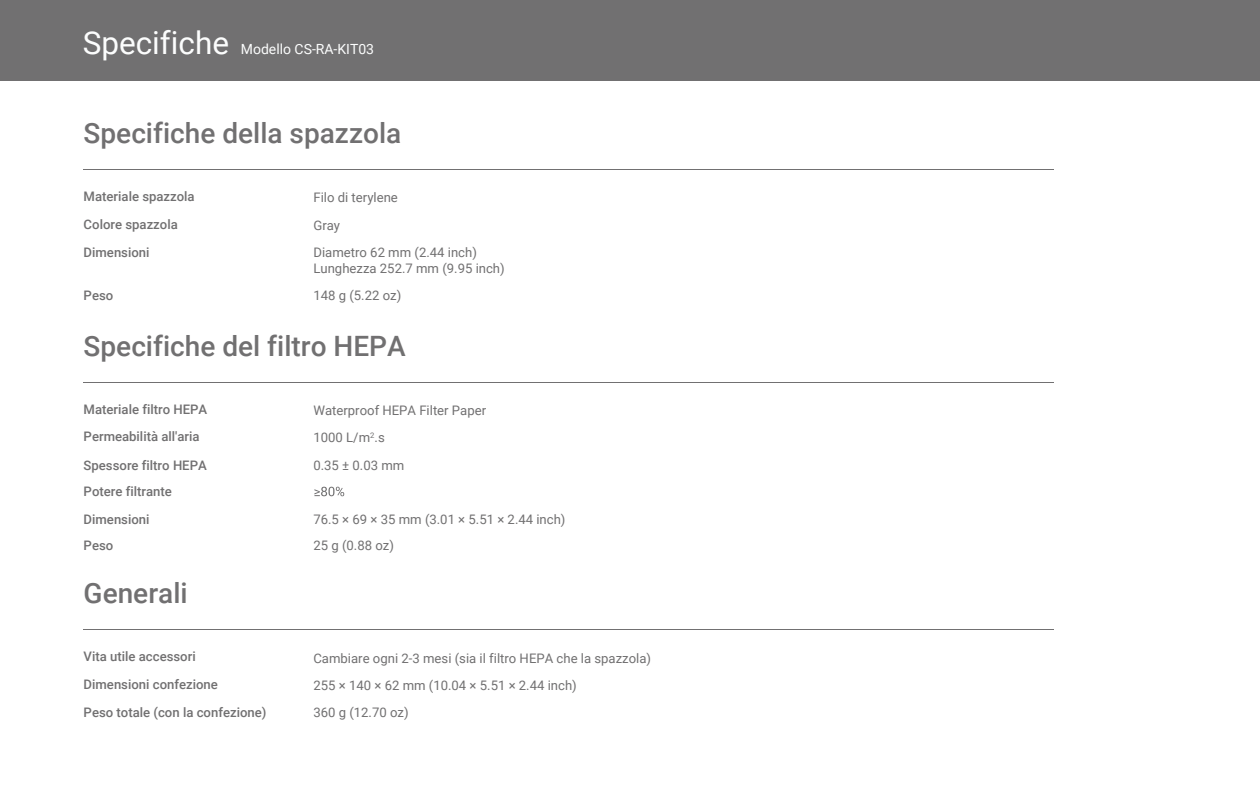
<style>
.page{position:relative;width:1260px;height:788px;background:#fff}
.page>*{position:absolute;margin:0;border:0;box-sizing:border-box;transform-origin:0 0}
.t1{font:31.5px "Roboto";color:#fcfdfd}
.t2{font:500 28px "Roboto";color:#717071}
.t3{font:14px "Roboto";color:#fcfdfd}
.t4{font:13.12px/27.7px "Roboto";color:#717071}
.t5{font:500 13.12px/28.2px "Roboto";color:#717071}
</style>
<div class="page">
<div style="left:0;top:0;width:1260px;height:80px;background:#717071"></div>
<hr style="left:84px;top:169px;width:970px;height:1px;background:#717071">
<hr style="left:84px;top:381px;width:970px;height:1px;background:#717071">
<hr style="left:84px;top:629px;width:970px;height:1px;background:#717071">
<svg style="left:314px;top:486px;width:30px;height:10px"></svg>
<h1 class="t1" style="left:83px;top:21px;width:148px">Specifiche</h1>
<p class="t3" style="left:241px;top:39px;width:135px">Modello CS-RA-KIT03</p>
<h2 class="t2" style="left:84px;top:113px;width:319px">Specifiche della spazzola</h2>
<p class="t5" style="left:84px;top:182px;width:113px">Materiale spazzola<br>Colore spazzola<br>Dimensioni</p>
<p class="t4" style="left:313px;top:183px;width:165px">Filo di terylene<br>Gray<br>Diametro 62 mm (2.44 inch)</p>
<p class="t4" style="left:313px;top:254px;width:193px">Lunghezza 252.7 mm (9.95 inch)</p>
<p class="t5" style="left:84px;top:281px;width:31px">Peso</p>
<p class="t4" style="left:313px;top:281px;width:89px">148 g (5.22 oz)</p>
<h2 class="t2" style="left:84px;top:326px;width:324px">Specifiche del filtro HEPA</h2>
<p class="t5" style="left:84px;top:394px;width:125px">Materiale filtro HEPA<br>Permeabilità all'aria<br>Spessore filtro HEPA</p>
<p class="t4" style="left:313px;top:396px;width:174px">Waterproof HEPA Filter Paper<br>1000 L/m<sup>2</sup>.s<br>0.35 ± 0.03 mm</p>
<p class="t5" style="left:84px;top:477px;width:90px">Potere filtrante<br>Dimensioni</p>
<p class="t4" style="left:313px;top:505px;width:254px">76.5 × 69 × 35 mm (3.01 × 5.51 × 2.44 inch)</p>
<p class="t5" style="left:84px;top:531px;width:31px">Peso</p>
<p class="t4" style="left:313px;top:531px;width:82px">25 g (0.88 oz)</p>
<h2 class="t2" style="left:84px;top:573px;width:105px">Generali</h2>
<p class="t5" style="left:84px;top:642px;width:136px;line-height:27.5px">Vita utile accessori<br>Dimensioni confezione</p>
<p class="t5" style="left:84px;top:698px;width:184px">Peso totale (con la confezione)</p>
<p class="t4" style="left:313px;top:643px;width:339px">Cambiare ogni 2-3 mesi (sia il filtro HEPA che la spazzola)<br>255 × 140 × 62 mm (10.04 × 5.51 × 2.44 inch)<br>360 g (12.70 oz)</p>
</div>
